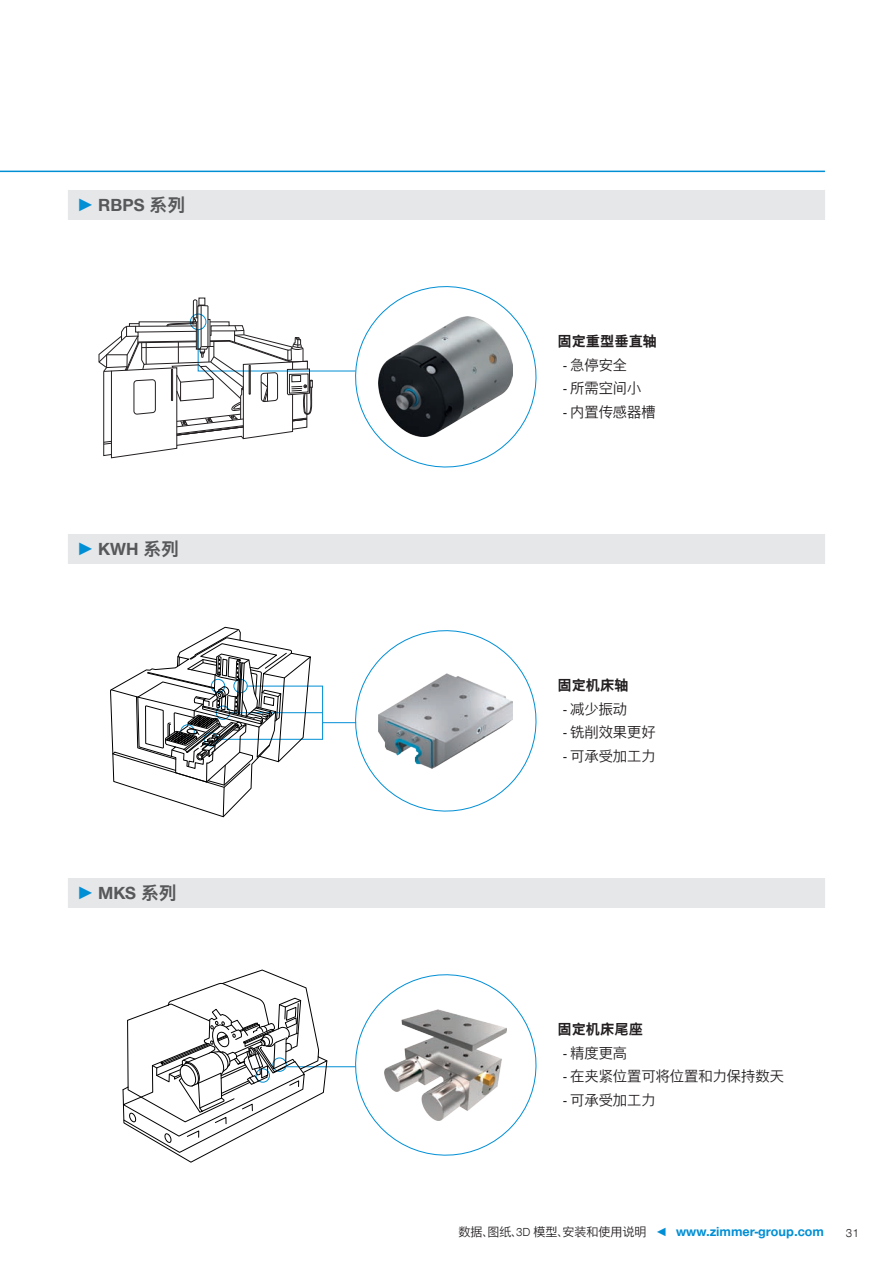
<style>
.page{position:relative;width:893px;height:1263px;background:#fff}
.page>*{position:absolute;margin:0;border:0;box-sizing:border-box;transform-origin:0 0}
.t1{font:700 18px "Zimmer Group Sans Global";color:#57585a}
.t2{font:300 14.25px "Zimmer Group Sans Global";color:#231f20}
.CB_AF_Fließtext_9_5_bold{font:700 14.25px "Zimmer Group Sans Global";color:#231f20}
.CB_AF_Seitenzahl_rechts{font:700 13.5px "Zimmer Group Sans Global";color:#008fd5}
.CB_AF_Seitenzahl_rechts-2{font:300 12px "Zimmer Group Sans Global";color:#231f20}
.s1{font-family:"Zimmer Group Sans";color:#008fd5}
.s2{font-family:"Zimmer Group Sans";font-weight:400}
.s3{font-weight:300;font-size:12px;color:#231f20}
.s4{font-weight:300;font-size:12px}
</style>
<div class="page">
<hr style="left:0;top:171px;width:825px;height:1px;background:#008fd5">
<div style="left:68px;top:190px;width:757px;height:30px;background:#e6e7e9"></div>
<svg style="left:98px;top:286px;width:439px;height:182px"></svg>
<div style="left:68px;top:534px;width:757px;height:30px;background:#e6e7e9"></div>
<svg style="left:322px;top:630px;width:215px;height:182px"></svg>
<hr style="left:218px;top:739px;width:105px;height:1px;background:#008fd5">
<hr style="left:229px;top:712px;width:94px;height:1px;background:#008fd5">
<hr style="left:247px;top:686px;width:76px;height:1px;background:#008fd5">
<hr style="left:322px;top:686px;width:1px;height:37px;background:#008fd5">
<svg style="left:110px;top:627px;width:201px;height:190px"></svg>
<div style="left:68px;top:878px;width:757px;height:30px;background:#e6e7e9"></div>
<hr style="left:286px;top:1066px;width:70px;height:1px;background:#008fd5">
<svg style="left:346px;top:974px;width:191px;height:182px"></svg>
<svg style="left:122px;top:970px;width:205px;height:192px"></svg>
<p class="t1" style="left:77px;top:194px;width:110px"><span class="s1">►</span> RBPS 系列</p>
<p class="t1" style="left:77px;top:538px;width:104px"><span class="s1">►</span> KWH 系列</p>
<p class="t1" style="left:77px;top:882px;width:101px"><span class="s1">►</span> MKS 系列</p>
<p class="CB_AF_Fließtext_9_5_bold" style="left:557px;top:333px;width:101px">固定重型垂直轴</p>
<p class="t2" style="left:563px;top:357px;width:65px"><span class="s2">-</span> 急停安全</p>
<p class="t2" style="left:563px;top:380px;width:80px"><span class="s2">-</span> 所需空间小</p>
<p class="t2" style="left:563px;top:403px;width:94px"><span class="s2">-</span> 内置传感器槽</p>
<p class="CB_AF_Fließtext_9_5_bold" style="left:557px;top:677px;width:73px">固定机床轴</p>
<p class="t2" style="left:563px;top:701px;width:65px"><span class="s2">-</span> 减少振动</p>
<p class="t2" style="left:563px;top:724px;width:94px"><span class="s2">-</span> 铣削效果更好</p>
<p class="t2" style="left:563px;top:748px;width:94px"><span class="s2">-</span> 可承受加工力</p>
<p class="CB_AF_Fließtext_9_5_bold" style="left:557px;top:1021px;width:87px">固定机床尾座</p>
<p class="t2" style="left:563px;top:1045px;width:65px"><span class="s2">-</span> 精度更高</p>
<p class="t2" style="left:563px;top:1068px;width:222px"><span class="s2">-</span> 在夹紧位置可将位置和力保持数天</p>
<p class="t2" style="left:563px;top:1092px;width:94px"><span class="s2">-</span> 可承受加工力</p>
<p class="CB_AF_Seitenzahl_rechts" style="left:459px;top:1224px;width:367px"><span class="s3">数据、图纸、3D 模型、安装和使用说明</span> <span class="s4">◄</span> www.zimmer-group.com</p>
<p class="CB_AF_Seitenzahl_rechts-2" style="left:846px;top:1226px;width:15px">31</p>
</div>
